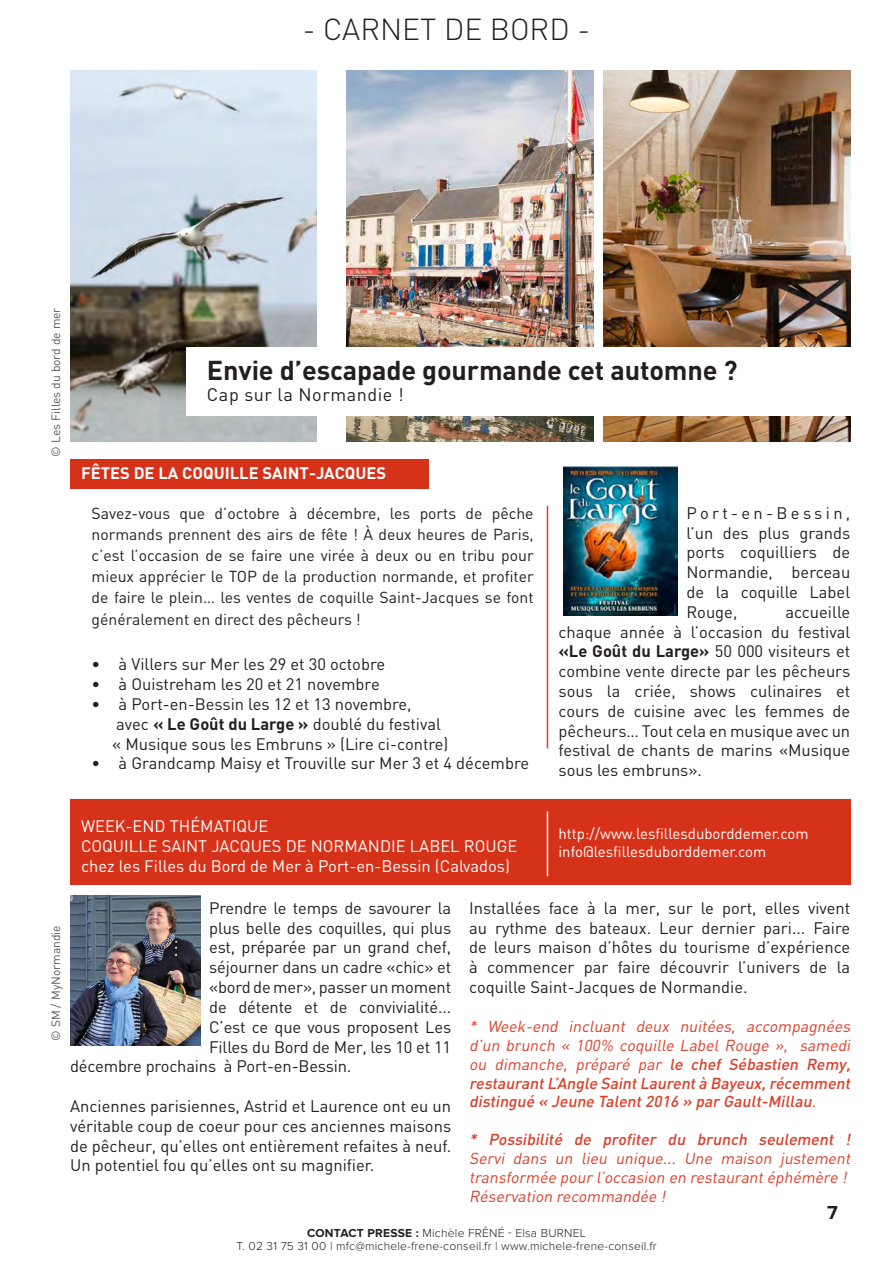
<style>
.page{position:relative;width:893px;height:1263px;background:#fff}
.page>*{position:absolute;margin:0;border:0;box-sizing:border-box;transform-origin:0 0}
.t1{font:300 30px "DIN";color:#231f20}
.t2{font:700 27px "DIN";letter-spacing:-.005em;color:#231f20}
.t3{font:700 19.5px "Proxima Nova";color:#231f20}
.t4{font:18px "DIN";letter-spacing:.03em;color:#231f20}
.t5{font:16.5px/19.8px "DIN";color:#231f20;text-align:justify}
.t6{font:16.5px "DIN";color:#fff}
.t7{font:700 16.5px "DIN";color:#fff}
.t8{font:15.75px/21px "DIN";color:#231f20;text-align:justify}
.t9{font:italic 500 15.75px/18.9px "DIN";color:#dc3d28;text-align:justify}
.t10{font:italic 15.75px/18.9px "DIN";color:#dc3d28;text-align:justify}
.t11{font:15px "DIN";color:#fff}
.t12{font:300 12px/13.5px "Proxima Nova";letter-spacing:.02em;color:#231f20;text-align:center}
.t13{font:12px "DIN";color:#57585a}
.s1{font-weight:700}
.s2{font-weight:400}
.s3{font-weight:500}
</style>
<div class="page">
<img style="left:70px;top:70px;width:247px;height:372px">
<img style="left:347px;top:70px;width:246px;height:372px">
<img style="left:604px;top:70px;width:246px;height:372px">
<div style="left:70px;top:459px;width:359px;height:29px;background:#d63219"></div>
<div style="left:70px;top:799px;width:780px;height:85px;background:#d63219"></div>
<img style="left:70px;top:895px;width:131px;height:151px">
<hr style="left:547px;top:506px;width:1px;height:242px;background:#dc3d28">
<hr style="left:547px;top:811px;width:1px;height:65px;background:#fff">
<div style="left:187px;top:348px;width:706px;height:68px;background:#fff"></div>
<img style="left:563px;top:467px;width:115px;height:148px">
<p class="t1" style="left:303px;top:11px;width:289px">- CARNET DE BORD -</p>
<p class="t13" style="left:48px;top:456px;width:151px;rotate:-90deg">© Les Filles du bord de mer</p>
<p class="t2" style="left:207px;top:353px;width:532px">Envie d’escapade gourmande cet automne ?</p>
<p class="t4" style="left:207px;top:384px;width:198px">Cap sur la Normandie !</p>
<p class="t7" style="left:81px;top:462px;width:307px">FÊTES DE LA COQUILLE SAINT-JACQUES</p>
<p class="t8" style="left:92px;top:502px;width:444px">Savez-vous que d’octobre à décembre, les ports de pêche normands prennent des airs de fête ! À deux heures de Paris, c’est l’occasion de se faire une virée à deux ou en tribu pour mieux apprécier le TOP de la production normande, et profiter de faire le plein… les ventes de coquille Saint-Jacques se font</p>
<p class="t8" style="left:92px;top:609px;width:271px">généralement en direct des pêcheurs !</p>
<p class="t5" style="left:92px;top:654px;width:295px">• à Villers sur Mer les 29 et 30 octobre</p>
<p class="t5" style="left:92px;top:674px;width:290px">• à Ouistreham les 20 et 21 novembre</p>
<p class="t5" style="left:92px;top:694px;width:321px">• à Port-en-Bessin les 12 et 13 novembre,</p>
<p class="t5" style="left:116px;top:714px;width:326px">avec <span class="s1">« Le Goût du Large »</span> doublé du festival</p>
<p class="t5" style="left:112px;top:733px;width:338px">« Musique sous les Embruns » (Lire ci-contre)</p>
<p class="t5" style="left:92px;top:753px;width:439px">• à Grandcamp Maisy et Trouville sur Mer 3 et 4 décembre</p>
<p class="t6" style="left:81px;top:816px;width:189px">WEEK-END THÉMATIQUE</p>
<p class="t6" style="left:81px;top:836px;width:438px">COQUILLE SAINT JACQUES DE NORMANDIE LABEL ROUGE</p>
<p class="t6" style="left:81px;top:856px;width:430px">chez les Filles du Bord de Mer à Port-en-Bessin (Calvados)</p>
<p class="t5" style="left:686px;top:503px;width:165px">Port-en-Bessin, l’un des plus grands ports coquilliers de Normandie, berceau de la coquille Label Rouge,</p>
<p class="t5" style="left:558px;top:602px;width:293px;text-indent:227px">accueille chaque année à l’occasion du festival <span class="s1">«Le Goût du Large»</span> 50 000 visiteurs et combine vente directe par les pêcheurs sous la criée, shows culinaires et cours de cuisine avec les femmes de pêcheurs… Tout cela en musique avec un festival de chants de marins «Musique sous les embruns».</p>
<p class="t11" style="left:558px;top:824px;width:252px">http://www.lesfillesduborddemer.com</p>
<p class="t11" style="left:558px;top:842px;width:209px">info@lesfillesduborddemer.com</p>
<p class="t5" style="left:209px;top:898px;width:243px">Prendre le temps de savourer la</p>
<p class="t5" style="left:209px;top:917px;width:243px">plus belle des coquilles, qui plus</p>
<p class="t5" style="left:209px;top:937px;width:243px">est, préparée par un grand chef,</p>
<p class="t5" style="left:209px;top:957px;width:243px">séjourner dans un cadre «chic» et</p>
<p class="t5" style="left:209px;top:977px;width:243px">«bord de mer», passer un moment</p>
<p class="t5" style="left:209px;top:997px;width:243px">de détente et de convivialité...</p>
<p class="t5" style="left:209px;top:1016px;width:243px">C’est ce que vous proposent Les</p>
<p class="t5" style="left:209px;top:1036px;width:243px">Filles du Bord de Mer, les 10 et 11</p>
<p class="t5" style="left:70px;top:1056px;width:283px">décembre prochains à Port-en-Bessin.</p>
<p class="t5" style="left:70px;top:1096px;width:383px">Anciennes parisiennes, Astrid et Laurence ont eu un véritable coup de coeur pour ces anciennes maisons de pêcheur, qu’elles ont entièrement refaites à neuf.<br>Un potentiel fou qu’elles ont su magnifier.</p>
<p class="t13" style="left:48px;top:1041px;width:117px;rotate:-90deg">© SM / MyNormandie</p>
<p class="t5" style="left:469px;top:898px;width:383px">Installées face à la mer, sur le port, elles vivent au rythme des bateaux. Leur dernier pari... Faire de leurs maison d’hôtes du tourisme d’expérience à commencer par faire découvrir l’univers de la coquille Saint-Jacques de Normandie.</p>
<p class="t9" style="left:469px;top:1016px;width:386px"><span class="s2">* Week-end incluant deux nuitées, accompagnées d’un brunch « 100% coquille Label Rouge », samedi ou dimanche, préparé par</span> le chef Sébastien Remy, restaurantL’Angle SaintLaurentà Bayeux,récemment distingué « Jeune Talent2016 » par Gault-Millau<span class="s2">.</span></p>
<p class="t10" style="left:469px;top:1130px;width:386px"><span class="s3">* Possibilité de profiter du brunch seulement !<br></span>Servi dans un lieu unique... Une maison justement transformée pour l’occasion en restaurantéphémère !</p>
<p class="t10" style="left:469px;top:1186px;width:201px">Réservation recommandée !</p>
<p class="t3" style="left:827px;top:1201px;width:12px">7</p>
<p class="t12" style="left:236px;top:1226px;width:422px"><span class="s1">CONTACT PRESSE :</span> Michèle FRÊNÉ - Elsa BURNEL<br>T. 02 31 75 31 00 | mfc@michele-frene-conseil.fr | www.michele-frene-conseil.fr</p>
</div>
